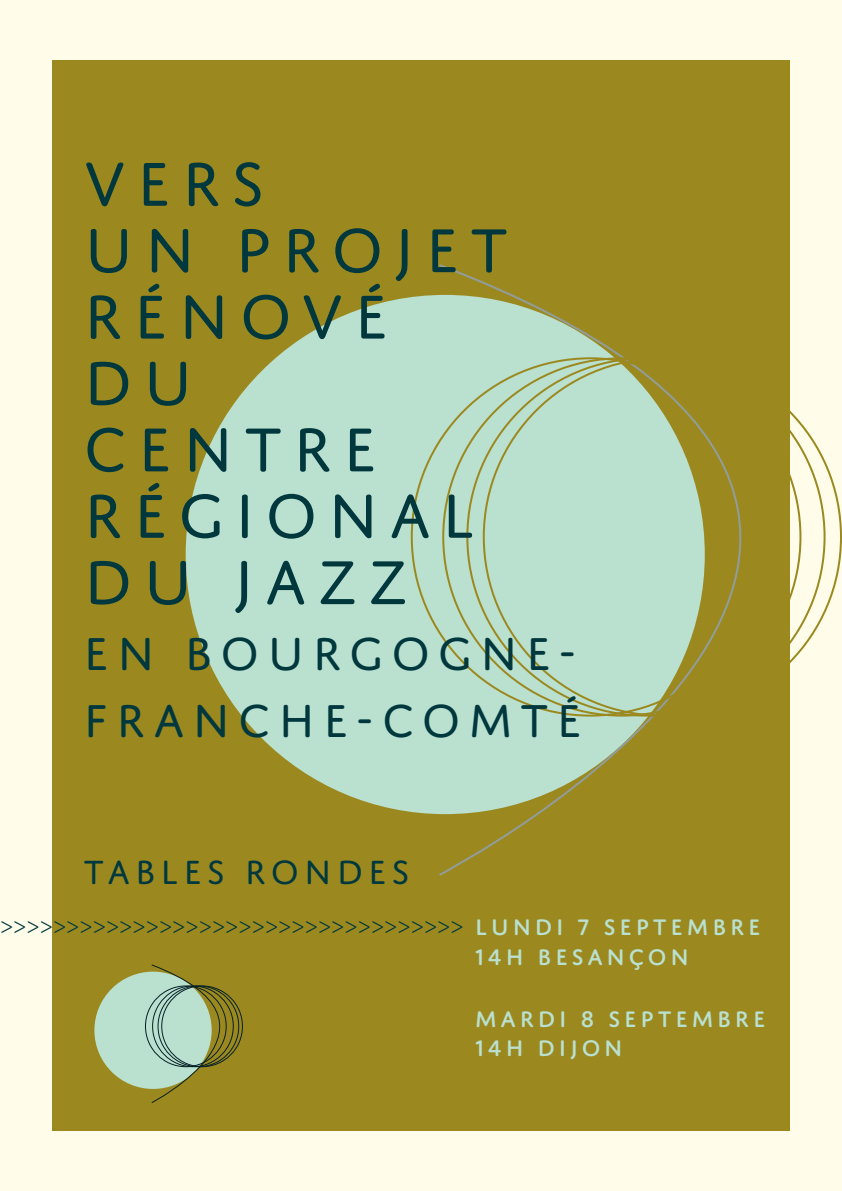
<style>
.page{position:relative;width:842px;height:1191px;background:#fffde9}
.page>*{position:absolute;margin:0;border:0;box-sizing:border-box;transform-origin:0 0}
.t1{font:66.2px/66.4px "Domus Titling";letter-spacing:.16em;color:#00383e}
.t2{font:49.2px/66.4px "Domus Titling";letter-spacing:.16em;color:#00383e}
.t3{font:35.8px "Domus Titling";letter-spacing:.14em;color:#00383e}
.t4{font:500 24px/30.6px "Domus Titling";letter-spacing:.155em;color:#bae0cf}
.t5{font:24px "Minion Pro";color:#00383e}
</style>
<div class="page">
<div style="left:52px;top:60px;width:737px;height:1070px;background:#9b8920"></div>
<div style="left:186px;top:295px;width:519px;height:519px;background:#bae0cf;border-radius:50%"></div>
<svg style="left:437px;top:262px;width:405px;height:615px"></svg>
<div style="left:94px;top:971px;width:118px;height:118px;background:#bae0cf;border-radius:50%"></div>
<svg style="left:151px;top:964px;width:92px;height:139px"></svg>
<div style="left:162px;top:985px;width:81px;height:82px;border:1px solid #062026;border-radius:50%"></div>
<h1 class="t1" style="left:84px;top:150px;width:426px">VERS<br>UN PROJET<br>RÉNOVÉ<br>DU<br>CENTRE<br>RÉGIONAL<br>DU JAZZ</h1>
<h2 class="t2" style="left:84px;top:620px;width:500px">EN BOURGOGNE-<br>FRANCHE-COMTÉ</h2>
<h3 class="t3" style="left:84px;top:852px;width:327px">TABLES RONDES</h3>
<p class="t5" style="left:464px;top:945px;width:465px;rotate:-180deg">&lt;&lt;&lt;&lt;&lt;&lt;&lt;&lt;&lt;&lt;&lt;&lt;&lt;&lt;&lt;&lt;&lt;&lt;&lt;&lt;&lt;&lt;&lt;&lt;&lt;&lt;&lt;&lt;&lt;&lt;&lt;&lt;&lt;&lt;&lt;</p>
<p class="t4" style="left:475px;top:911px;width:287px">LUNDI 7 SEPTEMBRE<br>14h BESANÇON</p>
<p class="t4" style="left:475px;top:1004px;width:292px;line-height:28.4px">MARDI 8 SEPTEMBRE<br>14h DIJON</p>
</div>
